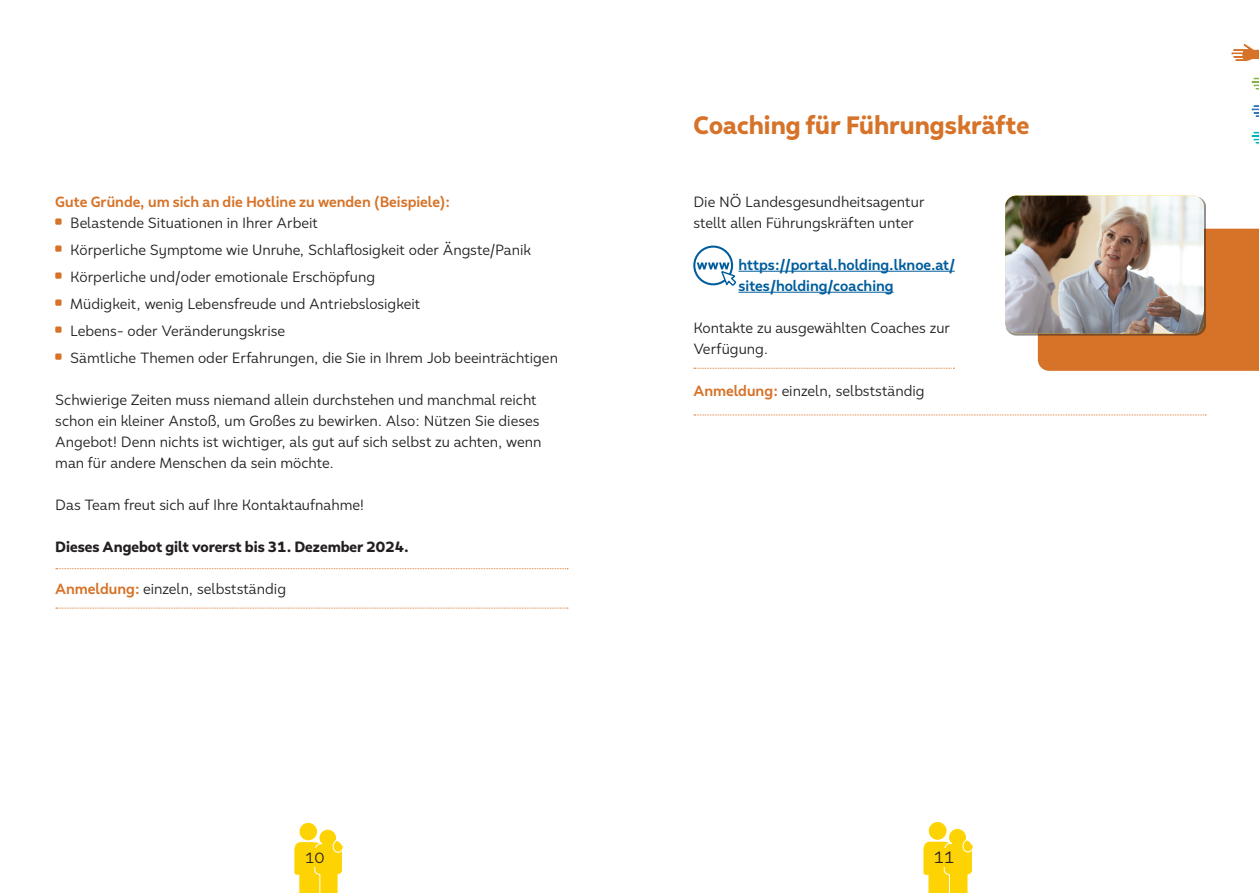
<style>
.page{position:relative;width:1259px;height:893px;background:#fff}
.page>*{position:absolute;margin:0;border:0;box-sizing:border-box;transform-origin:0 0}
.t1{font:900 25.5px "Faible";color:#d67329}
.t2{font:16.5px "Faible";color:#231f20}
.t3{font:15px/27px "Faible";color:#231f20}
.t4{font:700 15px/21px "Faible";color:#005d9c}
.t5{font:700 15px "Faible";color:#d67329}
.t6{font:900 15px "Faible";color:#231f20}
.s1{font-weight:700;color:#d67329}
</style>
<div class="page">
<div style="left:300px;top:823px;width:16px;height:17px;background:#fed304;border-radius:50%"></div>
<div style="left:300px;top:823px;width:17px;height:17px;border:1px solid #fed304;border-radius:50%"></div>
<div style="left:320px;top:830px;width:15px;height:16px;background:#fed304;border-radius:50%"></div>
<div style="left:319px;top:830px;width:17px;height:16px;border:1px solid #fed304;border-radius:50%"></div>
<svg style="left:293px;top:839px;width:51px;height:54px"></svg>
<div style="left:304px;top:848px;width:21px;height:18px;background:#fed304"></div>
<div style="left:929px;top:822px;width:17px;height:17px;background:#fed304;border-radius:50%"></div>
<div style="left:929px;top:822px;width:17px;height:18px;border:1px solid #fed304;border-radius:50%"></div>
<div style="left:949px;top:829px;width:16px;height:16px;background:#fed304;border-radius:50%"></div>
<div style="left:949px;top:829px;width:17px;height:17px;border:1px solid #fed304;border-radius:50%"></div>
<svg style="left:923px;top:838px;width:51px;height:55px"></svg>
<div style="left:933px;top:848px;width:21px;height:19px;background:#fed304"></div>
<div style="left:55px;top:218px;width:7px;height:7px;background:#d67329"></div>
<div style="left:55px;top:245px;width:7px;height:7px;background:#d67329"></div>
<div style="left:55px;top:272px;width:7px;height:7px;background:#d67329"></div>
<div style="left:55px;top:299px;width:7px;height:7px;background:#d67329"></div>
<div style="left:55px;top:326px;width:7px;height:7px;background:#d67329"></div>
<div style="left:55px;top:353px;width:7px;height:7px;background:#d67329"></div>
<hr style="left:738px;top:271px;width:216px;height:1px;background:#005d9c">
<hr style="left:738px;top:292px;width:155px;height:1px;background:#005d9c">
<svg style="left:693px;top:245px;width:44px;height:41px"></svg>
<svg style="left:1230px;top:44px;width:29px;height:18px"></svg>
<svg style="left:1251px;top:77px;width:8px;height:14px"></svg>
<svg style="left:1251px;top:105px;width:8px;height:12px"></svg>
<svg style="left:1251px;top:131px;width:8px;height:14px"></svg>
<svg style="left:56px;top:568px;width:512px;height:1px"></svg>
<svg style="left:694px;top:415px;width:512px;height:1px"></svg>
<svg style="left:694px;top:368px;width:260px;height:1px"></svg>
<svg style="left:56px;top:608px;width:512px;height:1px"></svg>
<div style="left:1038px;top:229px;width:221px;height:142px;background:#d67329"></div>
<img style="left:1005px;top:196px;width:199px;height:138px">
<p class="t5" style="left:55px;top:192px;width:396px">Gute Gründe, um sich an die Hotline zu wenden (Beispiele):</p>
<p class="t3" style="left:70px;top:209px;width:489px">Belastende Situationen in Ihrer Arbeit<br>Körperliche Symptome wie Unruhe, Schlaflosigkeit oder Ängste/Panik Körperliche und/oder emotionale Erschöpfung<br>Müdigkeit, wenig Lebensfreude und Antriebslosigkeit<br>Lebens- oder Veränderungskrise<br>Sämtliche Themen oder Erfahrungen, die Sie in Ihrem Job beeinträchtigen</p>
<p class="t3" style="left:55px;top:389px;width:487px;line-height:21px">Schwierige Zeiten muss niemand allein durchstehen und manchmal reicht schon ein kleiner Anstoß, um Großes zu bewirken. Also: Nützen Sie dieses Angebot! Denn nichts ist wichtiger, als gut auf sich selbst zu achten, wenn man für andere Menschen da sein möchte.</p>
<p class="t3" style="left:55px;top:491px;width:310px">Das Team freut sich auf Ihre Kontaktaufnahme!</p>
<p class="t6" style="left:55px;top:536px;width:355px">Dieses Angebot gilt vorerst bis 31. Dezember 2024.</p>
<p class="t3" style="left:55px;top:575px;width:232px"><span class="s1">Anmeldung:</span> einzeln, selbstständig</p>
<h1 class="t1" style="left:693px;top:107px;width:337px">Coaching für Führungskräfte</h1>
<p class="t3" style="left:693px;top:191px;width:233px;line-height:21px">Die NÖ Landesgesundheitsagentur stellt allen Führungskräften unter</p>
<p class="t4" style="left:738px;top:254px;width:218px">https://portal.holding.lknoe.at/ sites/holding/coaching</p>
<p class="t3" style="left:693px;top:317px;width:258px;line-height:21px">Kontakte zu ausgewählten Coaches zur<br>Verfügung.</p>
<p class="t3" style="left:693px;top:377px;width:233px"><span class="s1">Anmeldung:</span> einzeln, selbstständig</p>
<p class="t3" style="left:305px;top:844px;width:20px">10</p>
<p class="t2" style="left:934px;top:847px;width:22px">11</p>
</div>
